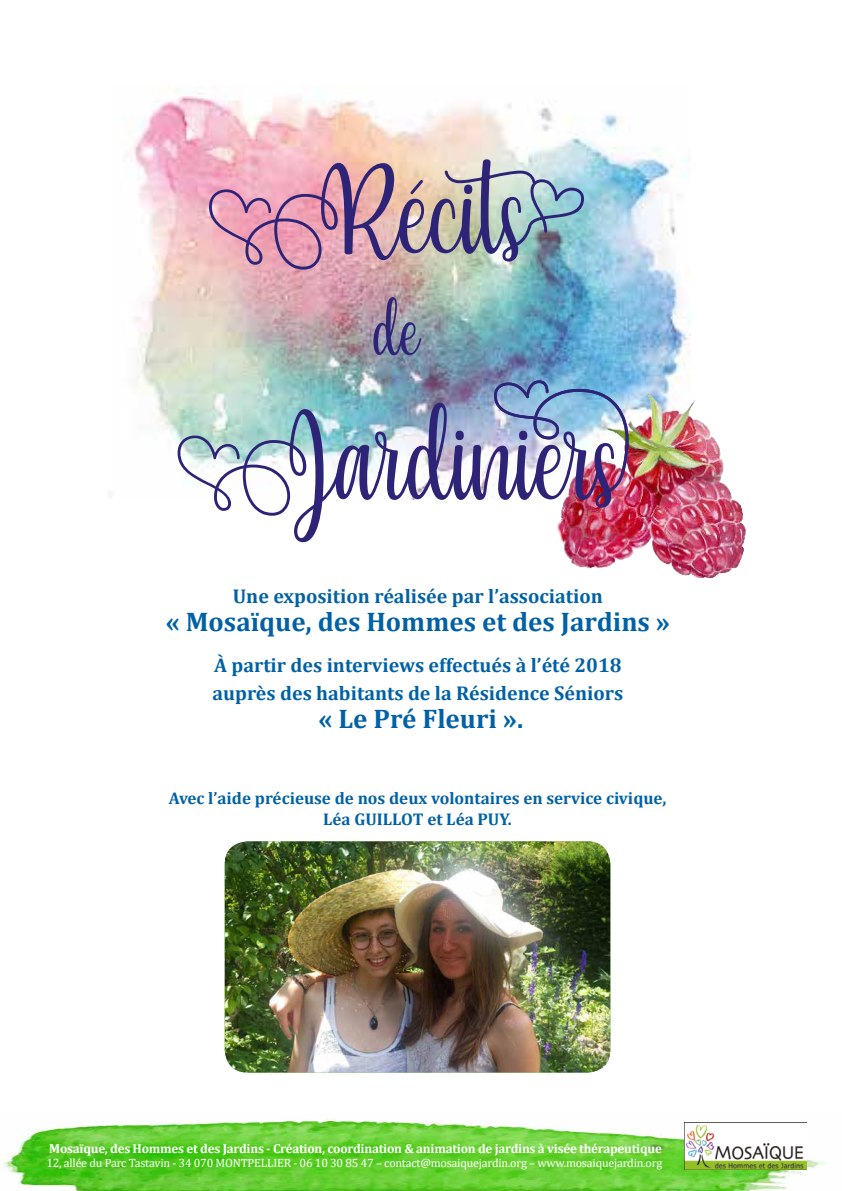
<style>
.page{position:relative;width:842px;height:1191px;background:#fff}
.page>*{position:absolute;margin:0;border:0;box-sizing:border-box;transform-origin:0 0}
.t1{font:120px "Yessy";color:#2d2377}
.t2{font:72px "Yessy";color:#2d2377}
.t3{font:700 27px "Cambria";color:#0061a6}
.t4{font:700 20px/28px "Cambria";color:#0061a6}
.t5{font:700 17px/21px "Cambria";color:#0061a6;text-align:center}
.t6{font:700 13px "Cambria";letter-spacing:-.02em;color:#fff}
.t7{font:12px "Cambria";letter-spacing:-.02em;color:#fff}
</style>
<div class="page">
<img style="left:109px;top:86px;width:582px;height:413px">
<img style="left:551px;top:379px;width:195px;height:199px">
<img style="left:0;top:1120px;width:826px;height:71px">
<img style="left:684px;top:1122px;width:123px;height:47px">
<img style="left:225px;top:841px;width:385px;height:231px">
<h1 class="t1" style="left:203px;top:134px;width:388px">Récits*</h1>
<h2 class="t2" style="left:373px;top:284px;width:48px">de</h2>
<h1 class="t1" style="left:172px;top:380px;width:585px">Jardiniers^</h1>
<p class="t4" style="left:233px;top:581px;width:372px">Une exposition réalisée par l’association</p>
<h3 class="t3" style="left:166px;top:603px;width:506px">« Mosaïque, des Hommes et des Jardins »</h3>
<p class="t4" style="left:212px;top:651px;width:412px">À partir des interviews effectués à l’été 2018 auprès des habitants de la Résidence Séniors</p>
<h3 class="t3" style="left:318px;top:700px;width:206px">« Le Pré Fleuri ».</h3>
<p class="t5" style="left:169px;top:786px;width:499px">Avec l’aide précieuse de nos deux volontaires en service civique,<br>Léa GUILLOT et Léa PUY.</p>
<p class="t6" style="left:49px;top:1139px;width:614px">Mosaïque, des Hommes et des Jardins - Création, coordination &amp; animation de jardins à visée thérapeutique</p>
<p class="t7" style="left:46px;top:1156px;width:617px">12, allée du Parc Tastavin - 34 070 MONTPELLIER - 06 10 30 85 47 – contact@mosaiquejardin.org – www.mosaiquejardin.org</p>
</div>
